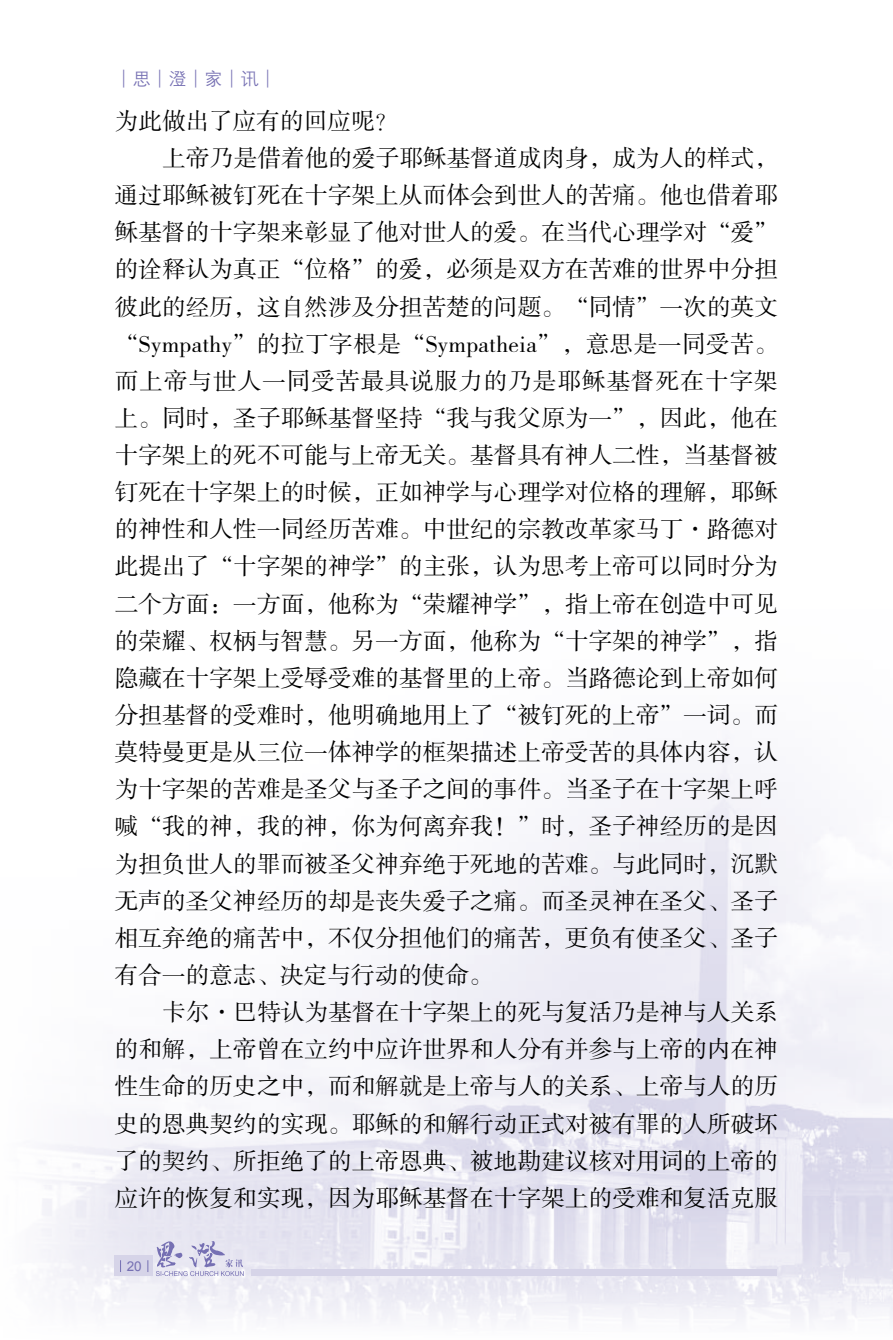
<style>
.page{position:relative;width:893px;height:1340px;background:#fff}
.page>*{position:absolute;margin:0;border:0;box-sizing:border-box;transform-origin:0 0}
.t1{font:23.62px "FZSSK GBK1 0";letter-spacing:.005em;color:#000}
.t2{font:23.62px "FZSSK GBK1 0";letter-spacing:.04em;color:#000}
.t3{font:18px "FZZDXK GBK1 0";color:#7670b3}
.t4{font:13.5px "Arial";color:#7670b3}
</style>
<div class="page">
<img style="left:41px;top:738px;width:852px;height:584px">
<svg style="left:156px;top:1240px;width:88px;height:35px;background:#cfcde4"></svg>
<div style="left:115px;top:1255px;width:38px;height:20px;background:#d6d4e8"></div>
<div style="left:251px;top:1269px;width:526px;height:6px;background:#d6d4e8"></div>
<p class="t3" style="left:115px;top:69px;width:164px">│思│澄│家│讯│</p>
<p class="t1" style="left:115px;top:108px;width:285px">为此做出了应有的回应呢？</p>
<p class="t1" style="left:163px;top:145px;width:617px">上帝乃是借着他的爱子耶稣基督道成肉身，成为人的样式，</p>
<p class="t1" style="left:115px;top:183px;width:665px">通过耶稣被钉死在十字架上从而体会到世人的苦痛。他也借着耶</p>
<p class="t1" style="left:115px;top:220px;width:665px">稣基督的十字架来彰显了他对世人的爱。在当代心理学对“爱”</p>
<p class="t1" style="left:115px;top:257px;width:665px">的诠释认为真正“位格”的爱，必须是双方在苦难的世界中分担</p>
<p class="t1" style="left:115px;top:294px;width:665px">彼此的经历，这自然涉及分担苦楚的问题。“同情”一次的英文</p>
<p class="t1" style="left:115px;top:331px;width:665px">“Sympathy”的拉丁字根是“Sympatheia”，意思是一同受苦。</p>
<p class="t2" style="left:115px;top:368px;width:665px">而上帝与世人一同受苦最具说服力的乃是耶稣基督死在十字架</p>
<p class="t1" style="left:115px;top:405px;width:665px">上。同时，圣子耶稣基督坚持“我与我父原为一”，因此，他在</p>
<p class="t1" style="left:115px;top:442px;width:665px">十字架上的死不可能与上帝无关。基督具有神人二性，当基督被</p>
<p class="t1" style="left:115px;top:480px;width:665px">钉死在十字架上的时候，正如神学与心理学对位格的理解，耶稣</p>
<p class="t1" style="left:115px;top:517px;width:665px">的神性和人性一同经历苦难。中世纪的宗教改革家马丁·路德对</p>
<p class="t1" style="left:115px;top:554px;width:665px">此提出了“十字架的神学”的主张，认为思考上帝可以同时分为</p>
<p class="t1" style="left:115px;top:591px;width:665px">二个方面：一方面，他称为“荣耀神学”，指上帝在创造中可见</p>
<p class="t1" style="left:115px;top:628px;width:665px">的荣耀、权柄与智慧。另一方面，他称为“十字架的神学”，指</p>
<p class="t1" style="left:115px;top:665px;width:665px">隐藏在十字架上受辱受难的基督里的上帝。当路德论到上帝如何</p>
<p class="t1" style="left:115px;top:702px;width:665px">分担基督的受难时，他明确地用上了“被钉死的上帝”一词。而</p>
<p class="t1" style="left:115px;top:739px;width:665px">莫特曼更是从三位一体神学的框架描述上帝受苦的具体内容，认</p>
<p class="t1" style="left:115px;top:777px;width:665px">为十字架的苦难是圣父与圣子之间的事件。当圣子在十字架上呼</p>
<p class="t1" style="left:115px;top:814px;width:665px">喊“我的神，我的神，你为何离弃我！”时，圣子神经历的是因</p>
<p class="t1" style="left:115px;top:851px;width:665px">为担负世人的罪而被圣父神弃绝于死地的苦难。与此同时，沉默</p>
<p class="t1" style="left:115px;top:888px;width:665px">无声的圣父神经历的却是丧失爱子之痛。而圣灵神在圣父、圣子</p>
<p class="t1" style="left:115px;top:925px;width:665px">相互弃绝的痛苦中，不仅分担他们的痛苦，更负有使圣父、圣子</p>
<p class="t1" style="left:115px;top:962px;width:380px">有合一的意志、决定与行动的使命。</p>
<p class="t1" style="left:163px;top:999px;width:617px">卡尔·巴特认为基督在十字架上的死与复活乃是神与人关系</p>
<p class="t1" style="left:115px;top:1036px;width:665px">的和解，上帝曾在立约中应许世界和人分有并参与上帝的内在神</p>
<p class="t1" style="left:115px;top:1074px;width:665px">性生命的历史之中，而和解就是上帝与人的关系、上帝与人的历</p>
<p class="t1" style="left:115px;top:1111px;width:665px">史的恩典契约的实现。耶稣的和解行动正式对被有罪的人所破坏</p>
<p class="t1" style="left:115px;top:1148px;width:665px">了的契约、所拒绝了的上帝恩典、被地勘建议核对用词的上帝的</p>
<p class="t1" style="left:115px;top:1185px;width:665px">应许的恢复和实现，因为耶稣基督在十字架上的受难和复活克服</p>
<p class="t4" style="left:127px;top:1257px;width:17px">20</p>
</div>
